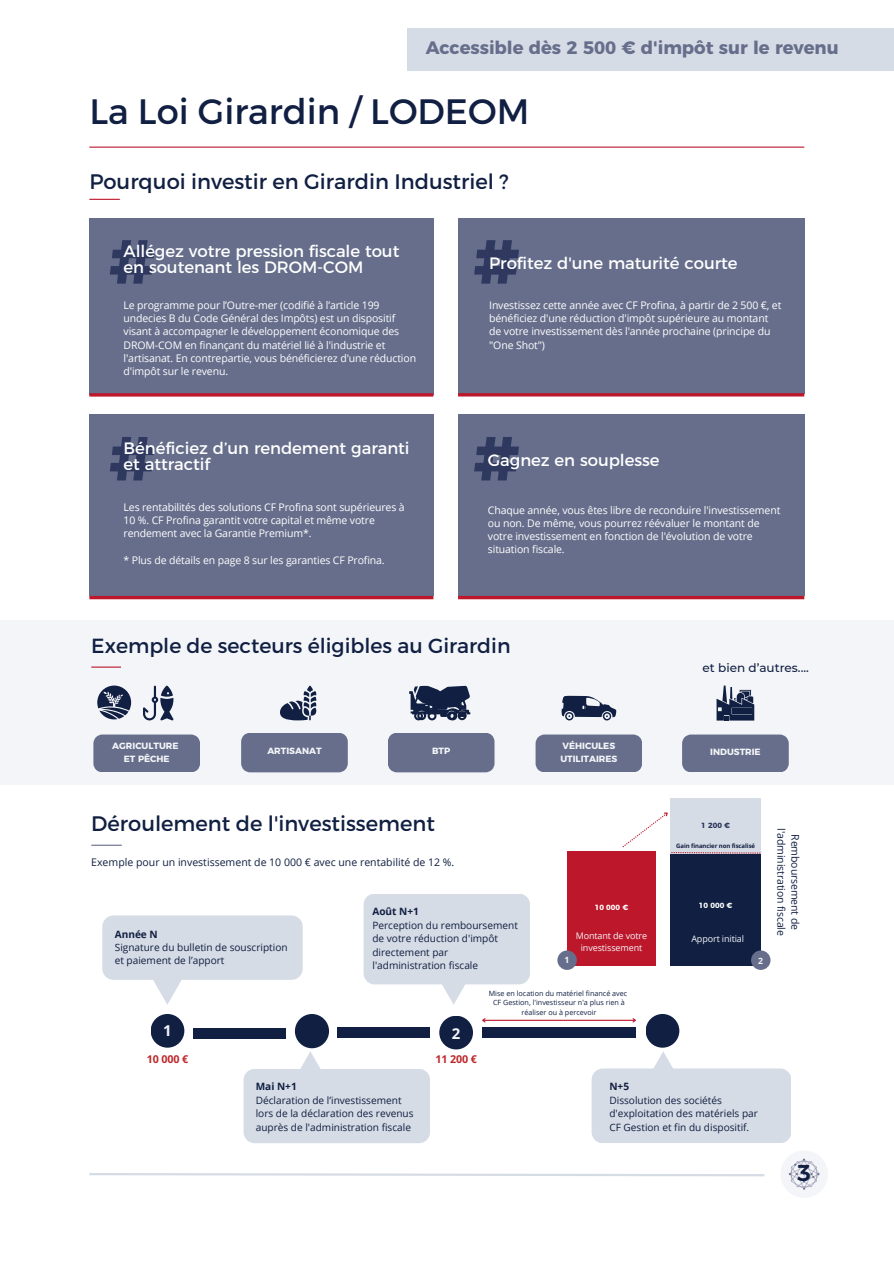
<style>
.page{position:relative;width:894px;height:1264px;background:#fff}
.page>*{position:absolute;margin:0;border:0;box-sizing:border-box;transform-origin:0 0}
.t1{font:800 62.1px "Montserrat";color:#29345b}
.t2{font:35.25px "Montserrat";color:#101f42}
.t3{font:600 22.95px "Montserrat";color:#101f42}
.t4{font:21px "Montserrat";color:#101f42}
.t5{font:20.4px "Montserrat";color:#101f42}
.t6{font:700 18px "Montserrat";letter-spacing:-.005em;color:#666e8b}
.t7{font:16.5px/15.8px "Montserrat";letter-spacing:-.005em;color:#fff}
.t8{font:700 15px "Open Sans";color:#f3f5f8}
.t9{font:500 12px "Montserrat";color:#101f42}
.t10{font:700 10.65px "Open Sans";letter-spacing:-.01em;color:#bd272b}
.t11{font:10.5px/13.2px "Open Sans";letter-spacing:-.01em;color:#fff}
.t12{font:10.5px/14px "Open Sans";color:#101f42;text-align:center}
.t13{font:10.05px/13.5px "Open Sans";color:#101f42}
.t14{font:700 10.05px "Open Sans";color:#101f42}
.t15{font:700 9px/12.3px "Montserrat";color:#f3f5f8}
.t16{font:9px/12px "Open Sans";letter-spacing:-.01em;color:#f3f5f8;text-align:center}
.t17{font:700 8.7px "Open Sans";color:#f3f5f8}
.t18{font:700 7.5px "Montserrat";color:#fff}
.t19{font:700 7.5px "Montserrat";color:#29345b}
.t20{font:7.2px/9.6px "Open Sans";color:#101f42;text-align:center}
.t21{font:700 6px "Open Sans";letter-spacing:-.01em;color:#101f42}
</style>
<div class="page">
<hr style="left:89px;top:146px;width:715px;height:2px;background:#bd172b">
<svg style="left:89px;top:1173px;width:676px;height:4px"></svg>
<div style="left:780px;top:1150px;width:47px;height:47px;background:#f3f5f8;border-radius:50%"></div>
<svg style="left:788px;top:1158px;width:31px;height:31px"></svg>
<hr style="left:89px;top:199px;width:31px;height:1px;background:#bd172b">
<div style="left:89px;top:414px;width:345px;height:182px;background:#666e8b"></div>
<hr style="left:89px;top:596px;width:344px;height:3px;background:#bd172b">
<div style="left:458px;top:414px;width:346px;height:182px;background:#666e8b"></div>
<hr style="left:458px;top:596px;width:346px;height:3px;background:#bd172b">
<div style="left:89px;top:218px;width:345px;height:176px;background:#666e8b"></div>
<hr style="left:89px;top:393px;width:344px;height:3px;background:#bd172b">
<div style="left:458px;top:218px;width:346px;height:175px;background:#666e8b"></div>
<hr style="left:458px;top:393px;width:346px;height:3px;background:#bd172b">
<div style="left:407px;top:28px;width:486px;height:43px;background:#d6dce5"></div>
<hr style="left:91px;top:844px;width:31px;height:1px;background:#666e8b">
<div style="left:645px;top:1013px;width:34px;height:34px;background:#101f42;border-radius:50%"></div>
<svg style="left:102px;top:915px;width:200px;height:89px"></svg>
<div style="left:295px;top:1014px;width:34px;height:34px;background:#101f42;border-radius:50%"></div>
<div style="left:439px;top:1015px;width:34px;height:34px;background:#101f42;border-radius:50%"></div>
<svg style="left:243px;top:1051px;width:187px;height:92px"></svg>
<svg style="left:363px;top:894px;width:166px;height:110px"></svg>
<svg style="left:591px;top:1051px;width:200px;height:92px"></svg>
<hr style="left:482px;top:1019px;width:153px;height:1px;background:#bd172b">
<svg style="left:482px;top:1018px;width:4px;height:5px"></svg>
<svg style="left:631px;top:1018px;width:5px;height:5px"></svg>
<div style="left:0;top:620px;width:893px;height:165px;background:#f3f5f8"></div>
<hr style="left:91px;top:666px;width:30px;height:1px;background:#bd172b">
<div style="left:193px;top:1028px;width:93px;height:10px;background:#101f42"></div>
<div style="left:337px;top:1027px;width:93px;height:11px;background:#101f42"></div>
<div style="left:482px;top:1027px;width:153px;height:11px;background:#101f42"></div>
<div style="left:151px;top:1013px;width:33px;height:34px;background:#101f42;border-radius:50%"></div>
<div style="left:567px;top:851px;width:88px;height:114px;background:#bd172b"></div>
<svg style="left:97px;top:685px;width:34px;height:34px"></svg>
<svg style="left:143px;top:685px;width:30px;height:35px"></svg>
<div style="left:93px;top:734px;width:107px;height:38px;background:#666e8b"></div>
<div style="left:241px;top:733px;width:107px;height:39px;background:#666e8b"></div>
<div style="left:388px;top:733px;width:106px;height:39px;background:#666e8b"></div>
<div style="left:535px;top:734px;width:107px;height:38px;background:#666e8b"></div>
<div style="left:682px;top:734px;width:106px;height:38px;background:#666e8b"></div>
<svg style="left:280px;top:685px;width:36px;height:35px"></svg>
<svg style="left:716px;top:685px;width:38px;height:35px"></svg>
<svg style="left:561px;top:695px;width:55px;height:25px"></svg>
<svg style="left:409px;top:685px;width:61px;height:35px"></svg>
<div style="left:670px;top:847px;width:90px;height:118px;background:#101f42"></div>
<div style="left:670px;top:798px;width:90px;height:55px;background:#d6dce5"></div>
<div style="left:557px;top:950px;width:19px;height:19px;background:#666e8b;border-radius:50%"></div>
<div style="left:750px;top:950px;width:20px;height:19px;background:#666e8b;border-radius:50%"></div>
<svg style="left:622px;top:809px;width:140px;height:44px"></svg>
<h4 class="t6" style="left:425px;top:37px;width:414px">Accessible dès 2 500 € d'impôt sur le revenu</h4>
<h4 class="t2" style="left:89px;top:88px;width:441px">La Loi Girardin / LODEOM</h4>
<p class="t4" style="left:89px;top:168px;width:420px">Pourquoi investir en Girardin Industriel ?</p>
<h1 class="t1" style="left:109px;top:223px;width:47px">#</h1>
<h1 class="t1" style="left:473px;top:223px;width:47px">#</h1>
<p class="t7" style="left:123px;top:243px;width:277px">Allégez votre pression fiscale tout en soutenant les DROM-COM</p>
<p class="t7" style="left:489px;top:255px;width:250px">Profitez d'une maturité courte</p>
<p class="t11" style="left:489px;top:298px;width:294px">Investissez cette année avec CF Profina, à partir de 2 500 €, et bénéficiez d'une réduction d'impôt supérieure au montant de votre investissement dès l'année prochaine (principe du "One Shot")</p>
<p class="t11" style="left:123px;top:298px;width:294px">Le programme pour l’Outre-mer (codifié à l’article 199 undecies B du Code Général des Impôts) est un dispositif visant à accompagner le développement économique des DROM-COM en finançant du matériel lié à l'industrie et l'artisanat. En contrepartie, vous bénéficierez d'une réduction d'impôt sur le revenu.</p>
<h1 class="t1" style="left:109px;top:420px;width:47px">#</h1>
<p class="t7" style="left:123px;top:440px;width:287px">Bénéficiez d’un rendement garanti et attractif</p>
<p class="t11" style="left:123px;top:500px;width:282px">Les rentabilités des solutions CF Profina sont supérieures à<br>10 %. CF Profina garantit votre capital et même votre rendement avec la Garantie Premium*.</p>
<p class="t11" style="left:123px;top:553px;width:262px">* Plus de détails en page 8 sur les garanties CF Profina.</p>
<h1 class="t1" style="left:473px;top:420px;width:47px">#</h1>
<h4 class="t7" style="left:488px;top:452px;width:173px">Gagnez en souplesse</h4>
<p class="t11" style="left:488px;top:503px;width:294px">Chaque année, vous êtes libre de reconduire l'investissement ou non. De même, vous pourrez réévaluer le montant de votre investissement en fonction de l'évolution de votre situation fiscale.</p>
<p class="t5" style="left:91px;top:632px;width:420px">Exemple de secteurs éligibles au Girardin</p>
<p class="t9" style="left:702px;top:660px;width:108px">et bien d’autres....</p>
<h3 class="t15" style="left:112px;top:739px;width:68px">AGRICULTURE</h3>
<h1 class="t15" style="left:124px;top:752px;width:47px">ET PÊCHE</h1>
<p class="t15" style="left:267px;top:744px;width:56px">ARTISANAT</p>
<h2 class="t15" style="left:432px;top:744px;width:20px">BTP</h2>
<p class="t15" style="left:560px;top:739px;width:58px">VÉHICULES<br>UTILITAIRES</p>
<p class="t15" style="left:710px;top:745px;width:52px">INDUSTRIE</p>
<p class="t4" style="left:91px;top:810px;width:345px">Déroulement de l'investissement</p>
<p class="t12" style="left:91px;top:855px;width:364px">Exemple pour un investissement de 10 000 € avec une rentabilité de 12 %.</p>
<p class="t14" style="left:115px;top:926px;width:44px">Année N</p>
<p class="t13" style="left:115px;top:940px;width:174px">Signature du bulletin de souscription et paiement de l’apport</p>
<p class="t14" style="left:372px;top:904px;width:48px">Août N+1</p>
<p class="t13" style="left:372px;top:918px;width:147px">Perception du remboursement de votre réduction d'impôt directement par l'administration fiscale</p>
<p class="t19" style="left:701px;top:820px;width:30px">1 200 €</p>
<p class="t18" style="left:594px;top:902px;width:35px">10 000 €</p>
<p class="t21" style="left:676px;top:841px;width:80px">Gain financier non fiscalisé</p>
<h4 class="t18" style="left:698px;top:900px;width:35px">10 000 €</h4>
<p class="t16" style="left:575px;top:929px;width:73px">Montant de votre investissement</p>
<h2 class="t16" style="left:691px;top:932px;width:54px">Apport initial</h2>
<p class="t17" style="left:564px;top:954px;width:6px">1</p>
<p class="t17" style="left:758px;top:954px;width:6px">2</p>
<p class="t8" style="left:163px;top:1020px;width:10px">1</p>
<p class="t8" style="left:451px;top:1022px;width:10px">2</p>
<p class="t10" style="left:147px;top:1051px;width:43px">10 000 €</p>
<h5 class="t10" style="left:435px;top:1051px;width:43px">11 200 €</h5>
<h2 class="t14" style="left:256px;top:1079px;width:42px">Mai N+1</h2>
<p class="t13" style="left:256px;top:1092px;width:159px">Déclaration de l’investissement lors de la déclaration des revenus auprès de l'administration fiscale</p>
<p class="t20" style="left:488px;top:987px;width:140px">Mise en location du matériel financé avec</p>
<p class="t20" style="left:493px;top:997px;width:133px">CF Gestion, l'investisseur n'a plus rien à réaliser ou à percevoir</p>
<p class="t14" style="left:609px;top:1079px;width:21px">N+5</p>
<p class="t13" style="left:609px;top:1092px;width:150px">Dissolution des sociétés d'exploitation des matériels par</p>
<p class="t13" style="left:609px;top:1119px;width:141px">CF Gestion et fin du dispositif.</p>
<p class="t12" style="left:802px;top:828px;width:109px;rotate:90deg">Remboursement de l'administration fiscale</p>
<p class="t3" style="left:797px;top:1158px;width:16px">3</p>
</div>
